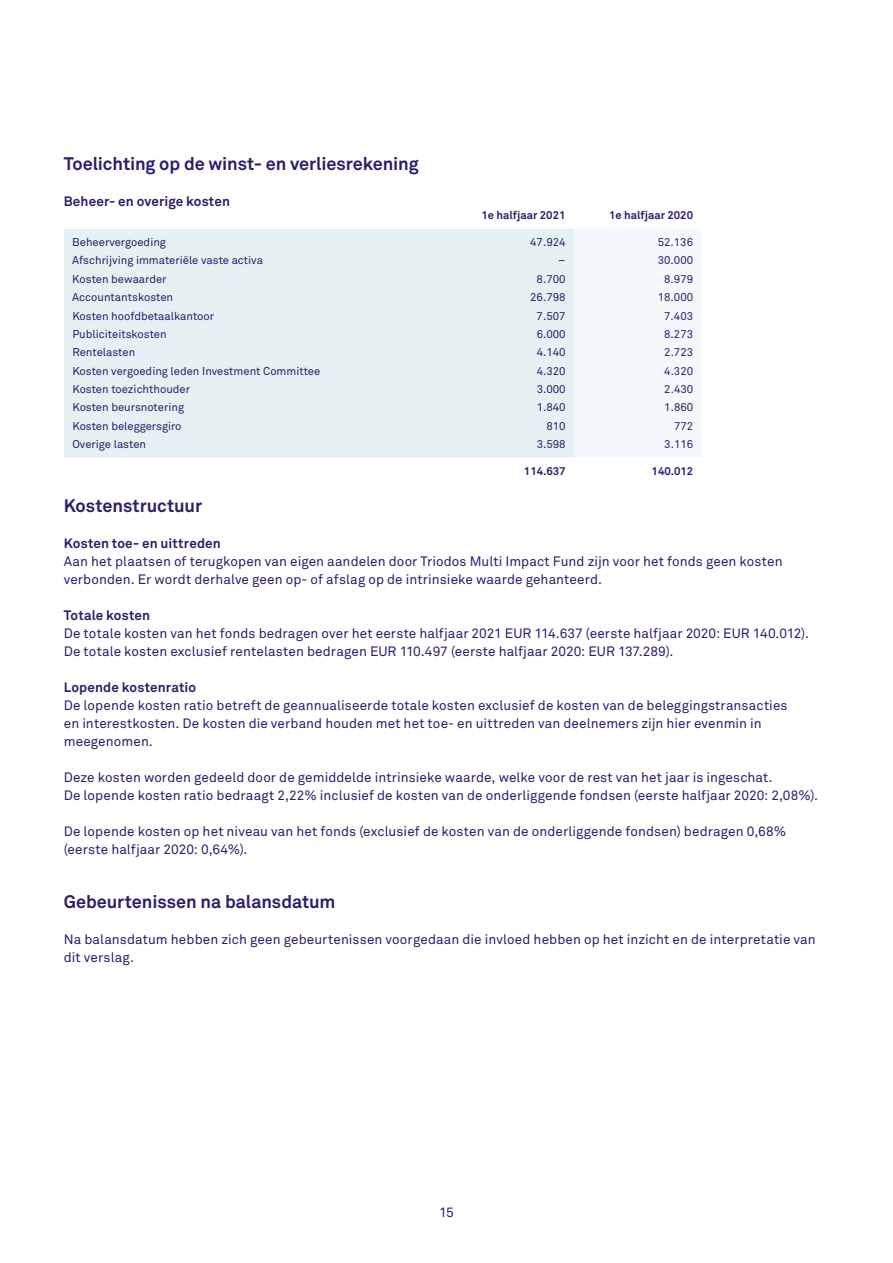
<style>
.page{position:relative;width:893px;height:1263px;background:#fff}
.page>*{position:absolute;margin:0;border:0;box-sizing:border-box;transform-origin:0 0}
.t1{font:700 18px "Akkurat Pro";letter-spacing:-.005em;color:#291f6c}
.t2{font:13.5px/18px "Akkurat Pro";letter-spacing:.005em;color:#291f6c}
.t3{font:700 13.5px "Akkurat Pro";letter-spacing:.01em;color:#291f6c}
.t4{font:11.25px "Akkurat Pro";color:#291f6c}
.t5{font:700 11.25px "Akkurat Pro";color:#291f6c}
</style>
<div class="page">
<div style="left:64px;top:229px;width:510px;height:229px;background:#e6f1f4"></div>
<div style="left:574px;top:229px;width:127px;height:228px;background:#f3f8fa"></div>
<h1 class="t1" style="left:64px;top:153px;width:356px">Toelichting op de winst- en verliesrekening</h1>
<p class="t3" style="left:64px;top:193px;width:168px">Beheer- en overige kosten</p>
<p class="t5" style="left:481px;top:208px;width:86px">1e halfjaar 2021</p>
<p class="t5" style="left:609px;top:208px;width:86px">1e halfjaar 2020</p>
<p class="t4" style="left:72px;top:236px;width:95px">Beheervergoeding</p>
<p class="t4" style="left:530px;top:236px;width:37px">47.924</p>
<p class="t4" style="left:658px;top:236px;width:37px">52.136</p>
<p class="t4" style="left:72px;top:254px;width:192px">Afschrijving immateriële vaste activa</p>
<p class="t4" style="left:558px;top:254px;width:9px">–</p>
<p class="t4" style="left:658px;top:254px;width:37px">30.000</p>
<p class="t4" style="left:72px;top:272px;width:96px">Kosten bewaarder</p>
<p class="t4" style="left:537px;top:272px;width:30px">8.700</p>
<p class="t4" style="left:664px;top:272px;width:30px">8.979</p>
<p class="t4" style="left:72px;top:291px;width:102px">Accountantskosten</p>
<p class="t4" style="left:530px;top:291px;width:37px">26.798</p>
<p class="t4" style="left:658px;top:291px;width:37px">18.000</p>
<p class="t4" style="left:72px;top:309px;width:143px">Kosten hoofdbetaalkantoor</p>
<p class="t4" style="left:537px;top:309px;width:30px">7.507</p>
<p class="t4" style="left:664px;top:309px;width:30px">7.403</p>
<p class="t4" style="left:72px;top:327px;width:96px">Publiciteitskosten</p>
<p class="t4" style="left:537px;top:327px;width:30px">6.000</p>
<p class="t4" style="left:664px;top:327px;width:30px">8.273</p>
<p class="t4" style="left:72px;top:346px;width:64px">Rentelasten</p>
<p class="t4" style="left:537px;top:346px;width:30px">4.140</p>
<p class="t4" style="left:664px;top:346px;width:30px">2.723</p>
<p class="t4" style="left:72px;top:364px;width:249px">Kosten vergoeding leden Investment Committee</p>
<p class="t4" style="left:537px;top:364px;width:30px">4.320</p>
<p class="t4" style="left:664px;top:364px;width:30px">4.320</p>
<p class="t4" style="left:72px;top:382px;width:119px">Kosten toezichthouder</p>
<p class="t4" style="left:537px;top:382px;width:30px">3.000</p>
<p class="t4" style="left:664px;top:382px;width:30px">2.430</p>
<p class="t4" style="left:72px;top:401px;width:113px">Kosten beursnotering</p>
<p class="t4" style="left:537px;top:401px;width:30px">1.840</p>
<p class="t4" style="left:664px;top:401px;width:30px">1.860</p>
<p class="t4" style="left:72px;top:419px;width:111px">Kosten beleggersgiro</p>
<p class="t4" style="left:546px;top:419px;width:21px">810</p>
<p class="t4" style="left:674px;top:419px;width:21px">772</p>
<p class="t4" style="left:72px;top:438px;width:75px">Overige lasten</p>
<p class="t4" style="left:537px;top:438px;width:30px">3.598</p>
<p class="t4" style="left:664px;top:438px;width:30px">3.116</p>
<p class="t5" style="left:524px;top:464px;width:43px">114.637</p>
<p class="t5" style="left:652px;top:464px;width:43px">140.012</p>
<h1 class="t1" style="left:64px;top:495px;width:140px">Kostenstructuur</h1>
<p class="t3" style="left:64px;top:535px;width:159px">Kosten toe- en uittreden</p>
<p class="t2" style="left:64px;top:552px;width:720px">Aan het plaatsen of terugkopen van eigen aandelen door Triodos Multi Impact Fund zijn voor het fonds geen kosten verbonden. Er wordt derhalve geen op- of afslag op de intrinsieke waarde gehanteerd.</p>
<p class="t3" style="left:64px;top:607px;width:88px">Totale kosten</p>
<p class="t2" style="left:64px;top:624px;width:747px">De totale kosten van het fonds bedragen over het eerste halfjaar 2021 EUR 114.637 (eerste halfjaar 2020: EUR 140.012).<br>De totale kosten exclusief rentelasten bedragen EUR 110.497 (eerste halfjaar 2020: EUR 137.289).</p>
<p class="t3" style="left:64px;top:679px;width:134px">Lopende kostenratio</p>
<p class="t2" style="left:64px;top:696px;width:725px">De lopende kosten ratio betreft de geannualiseerde totale kosten exclusief de kosten van de beleggingstransacties en interestkosten. De kosten die verband houden met het toe- en uittreden van deelnemers zijn hier evenmin in meegenomen.</p>
<p class="t2" style="left:64px;top:768px;width:756px">Deze kosten worden gedeeld door de gemiddelde intrinsieke waarde, welke voor de rest van het jaar is ingeschat.<br>De lopende kosten ratio bedraagt 2,22% inclusief de kosten van de onderliggende fondsen (eerste halfjaar 2020: 2,08%).</p>
<p class="t2" style="left:64px;top:822px;width:724px">De lopende kosten op het niveau van het fonds (exclusief de kosten van de onderliggende fondsen) bedragen 0,68% (eerste halfjaar 2020: 0,64%).</p>
<h1 class="t1" style="left:64px;top:891px;width:273px">Gebeurtenissen na balansdatum</h1>
<p class="t2" style="left:64px;top:930px;width:753px">Na balansdatum hebben zich geen gebeurtenissen voorgedaan die invloed hebben op het inzicht en de interpretatie van dit verslag.</p>
<p class="t2" style="left:439px;top:1203px;width:16px">15</p>
</div>
